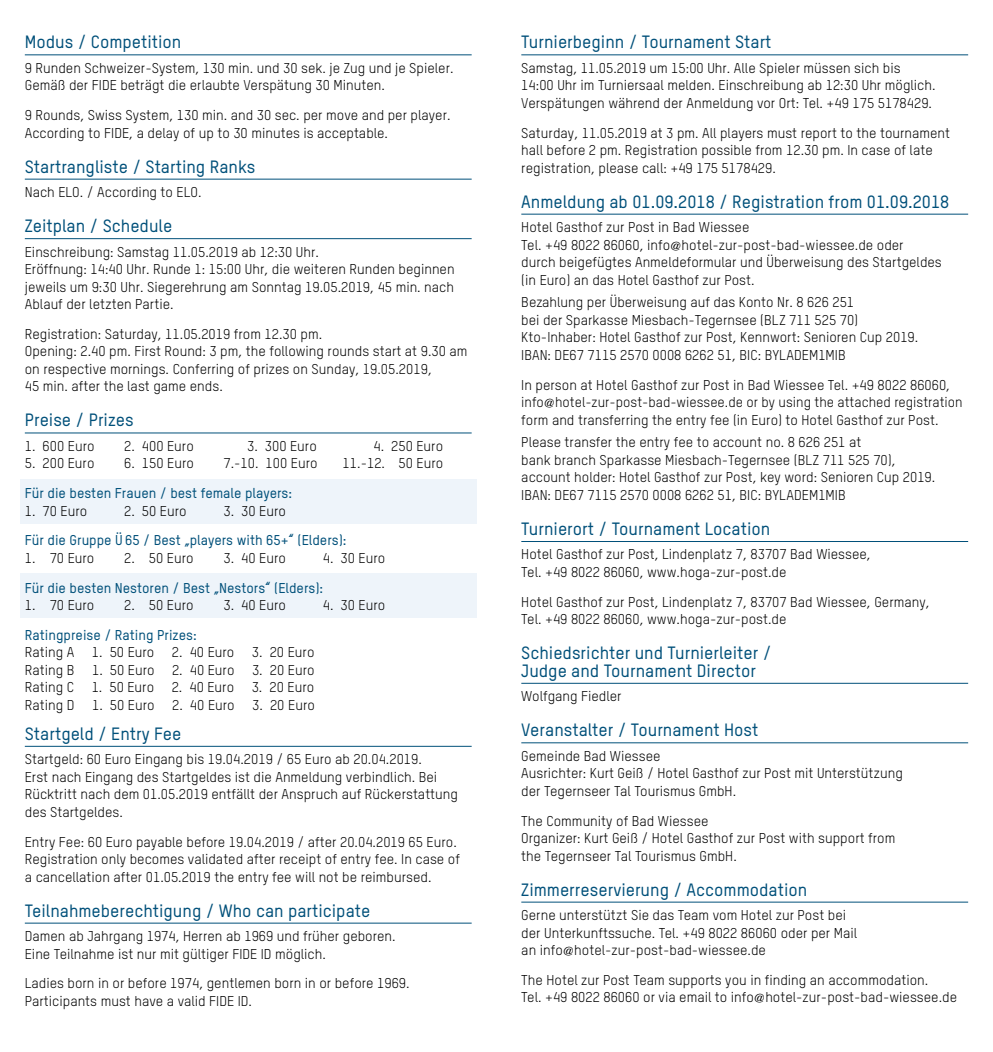
<style>
.page{position:relative;width:993px;height:1052px;background:#fff}
.page>*{position:absolute;margin:0;border:0;box-sizing:border-box;transform-origin:0 0}
.t1{font:500 17.5px/17.5px "TSTAR";color:#00507a}
.t2{font:14px/17.5px "TSTAR";color:#000}
.t3{font:500 14px "TSTAR";color:#00507a}
.s1{font-family:"Rotis Sans Serif";font-weight:300;font-size:11.38px}
</style>
<div class="page">
<div style="left:20px;top:573px;width:456px;height:45px;background:#eef4fa"></div>
<div style="left:20px;top:479px;width:456px;height:45px;background:#eef4fa"></div>
<hr style="left:25px;top:54px;width:446px;height:1px;background:#00507a">
<hr style="left:25px;top:179px;width:446px;height:1px;background:#00507a">
<hr style="left:25px;top:238px;width:446px;height:1px;background:#00507a">
<hr style="left:25px;top:432px;width:446px;height:1px;background:#00507a">
<hr style="left:25px;top:746px;width:446px;height:1px;background:#00507a">
<hr style="left:25px;top:922px;width:446px;height:1px;background:#00507a">
<hr style="left:521px;top:54px;width:446px;height:1px;background:#00507a">
<hr style="left:521px;top:214px;width:446px;height:1px;background:#00507a">
<hr style="left:521px;top:541px;width:446px;height:1px;background:#00507a">
<hr style="left:521px;top:683px;width:446px;height:1px;background:#00507a">
<hr style="left:521px;top:742px;width:446px;height:1px;background:#00507a">
<hr style="left:521px;top:901px;width:446px;height:1px;background:#00507a">
<p class="t1" style="left:25px;top:33px;width:158px">Modus / Competition</p>
<p class="t2" style="left:25px;top:59px;width:430px">9 Runden Schweizer-System, 130 min. und 30 sek. je Zug und je Spieler.<br>Gemäß der FIDE beträgt die erlaubte Verspätung 30 Minuten.</p>
<p class="t2" style="left:25px;top:106px;width:427px">9 Rounds, Swiss System, 130 min. and 30 sec. per move and per player.<br>According to FIDE, a delay of up to 30 minutes is acceptable.</p>
<p class="t1" style="left:25px;top:157px;width:232px">Startrangliste / Starting Ranks</p>
<p class="t2" style="left:25px;top:183px;width:178px">Nach ELO. / According to ELO.</p>
<p class="t1" style="left:25px;top:217px;width:149px">Zeitplan / Schedule</p>
<p class="t2" style="left:25px;top:243px;width:431px">Einschreibung: Samstag 11.05.2019 ab 12:30 Uhr.<br>Eröffnung: 14:40 Uhr. Runde 1: 15:00 Uhr, die weiteren Runden beginnen jeweils um 9:30 Uhr. Siegerehrung am Sonntag 19.05.2019, 45 min. nach Ablauf der letzten Partie.</p>
<p class="t2" style="left:25px;top:325px;width:444px">Registration: Saturday, 11.05.2019 from 12.30 pm.<br>Opening: 2.40 pm. First Round: 3 pm, the following rounds start at 9.30 am on respective mornings. Conferring of prizes on Sunday, 19.05.2019,<br>45 min. after the last game ends.</p>
<p class="t1" style="left:25px;top:411px;width:110px">Preise / Prizes</p>
<p class="t2" style="left:25px;top:437px;width:71px">1. 600 Euro</p>
<p class="t2" style="left:124px;top:437px;width:71px">2. 400 Euro</p>
<p class="t2" style="left:247px;top:437px;width:71px">3. 300 Euro</p>
<p class="t2" style="left:373px;top:437px;width:71px">4. 250 Euro</p>
<p class="t2" style="left:25px;top:454px;width:71px">5. 200 Euro</p>
<p class="t2" style="left:124px;top:454px;width:71px">6. 150 Euro</p>
<p class="t2" style="left:223px;top:454px;width:96px">7.-10. 100 Euro</p>
<p class="t2" style="left:342px;top:454px;width:102px">11.-12. 50 Euro</p>
<p class="t3" style="left:25px;top:484px;width:269px">Für die besten Frauen / best female players:</p>
<p class="t2" style="left:25px;top:502px;width:64px">1. 70 Euro</p>
<p class="t2" style="left:124px;top:502px;width:64px">2. 50 Euro</p>
<p class="t2" style="left:223px;top:502px;width:64px">3. 30 Euro</p>
<p class="t3" style="left:25px;top:532px;width:323px">Für die Gruppe Ü 65 / Best „players with 65+“ (Elders):</p>
<p class="t2" style="left:25px;top:549px;width:71px">1. 70 Euro</p>
<p class="t2" style="left:124px;top:549px;width:71px">2. 50 Euro</p>
<p class="t2" style="left:223px;top:549px;width:64px">3. 40 Euro</p>
<p class="t2" style="left:322px;top:549px;width:64px">4. 30 Euro</p>
<p class="t3" style="left:25px;top:579px;width:300px">Für die besten Nestoren / Best „Nestors“ (Elders):</p>
<p class="t2" style="left:25px;top:596px;width:71px">1. 70 Euro</p>
<p class="t2" style="left:124px;top:596px;width:71px">2. 50 Euro</p>
<p class="t2" style="left:223px;top:596px;width:64px">3. 40 Euro</p>
<p class="t2" style="left:323px;top:596px;width:64px">4. 30 Euro</p>
<p class="t3" style="left:25px;top:626px;width:173px">Ratingpreise / Rating Prizes:</p>
<p class="t2" style="left:25px;top:643px;width:131px">Rating A 1. 50 Euro</p>
<p class="t2" style="left:172px;top:643px;width:64px">2. 40 Euro</p>
<p class="t2" style="left:252px;top:643px;width:64px">3. 20 Euro</p>
<p class="t2" style="left:25px;top:661px;width:131px">Rating B 1. 50 Euro</p>
<p class="t2" style="left:172px;top:661px;width:64px">2. 40 Euro</p>
<p class="t2" style="left:252px;top:661px;width:64px">3. 20 Euro</p>
<p class="t2" style="left:25px;top:678px;width:131px">Rating C 1. 50 Euro</p>
<p class="t2" style="left:172px;top:678px;width:64px">2. 40 Euro</p>
<p class="t2" style="left:251px;top:678px;width:64px">3. 20 Euro</p>
<p class="t2" style="left:25px;top:696px;width:131px">Rating D 1. 50 Euro</p>
<p class="t2" style="left:172px;top:696px;width:64px">2. 40 Euro</p>
<p class="t2" style="left:252px;top:696px;width:64px">3. 20 Euro</p>
<p class="t1" style="left:25px;top:724px;width:158px">Startgeld / Entry Fee</p>
<p class="t2" style="left:25px;top:750px;width:434px">Startgeld: 60 Euro Eingang bis 19.04.2019 / 65 Euro ab 20.04.2019.<br>Erst nach Eingang des Startgeldes ist die Anmeldung verbindlich. Bei Rücktritt nach dem 01.05.2019 entfällt der Anspruch auf Rückerstattung des Startgeldes.</p>
<p class="t2" style="left:25px;top:832px;width:436px">Entry Fee: 60 Euro payable before 19.04.2019 / after 20.04.2019 65 Euro.<br>Registration only becomes validated after receipt of entry fee. In case of a cancellation after 01.05.2019 the entry fee will not be reimbursed.</p>
<p class="t1" style="left:25px;top:901px;width:347px">Teilnahmeberechtigung / Who can participate</p>
<p class="t2" style="left:25px;top:927px;width:372px">Damen ab Jahrgang 1974, Herren ab 1969 und früher geboren.<br>Eine Teilnahme ist nur mit gültiger FIDE ID möglich.</p>
<p class="t2" style="left:25px;top:974px;width:386px">Ladies born in or before 1974, gentlemen born in or before 1969.<br>Participants must have a valid FIDE ID.</p>
<p class="t1" style="left:521px;top:33px;width:252px">Turnierbeginn / Tournament Start</p>
<p class="t2" style="left:521px;top:59px;width:415px">Samstag, 11.05.2019 um 15:00 Uhr. Alle Spieler müssen sich bis<br>14:00 Uhr im Turniersaal melden. Einschreibung ab 12:30 Uhr möglich.<br>Verspätungen während der Anmeldung vor Ort: Tel. +49 175 5178429.</p>
<p class="t2" style="left:521px;top:124px;width:430px">Saturday, 11.05.2019 at 3 pm. All players must report to the tournament hall before 2 pm. Registration possible from 12.30 pm. In case of late registration, please call: +49 175 5178429.</p>
<p class="t1" style="left:521px;top:192px;width:429px">Anmeldung ab 01.09.2018 / Registration from 01.09.2018</p>
<p class="t2" style="left:521px;top:218px;width:422px">Hotel Gasthof zur Post in Bad Wiessee<br>Tel. +49 8022 86060, info<span class="s1">@</span>hotel-zur-post-bad-wiessee.de oder<br>durch beigefügtes Anmeldeformular und Überweisung des Startgeldes (in Euro) an das Hotel Gasthof zur Post.</p>
<p class="t2" style="left:521px;top:293px;width:398px">Bezahlung per Überweisung auf das Konto Nr. 8 626 251<br>bei der Sparkasse Miesbach-Tegernsee (BLZ 711 525 70)<br>Kto-Inhaber: Hotel Gasthof zur Post, Kennwort: Senioren Cup 2019.<br>IBAN: DE67 7115 2570 0008 6262 51, BIC: BYLADEM1MIB</p>
<p class="t2" style="left:521px;top:376px;width:443px">In person at Hotel Gasthof zur Post in Bad Wiessee Tel. +49 8022 86060, info<span class="s1">@</span>hotel-zur-post-bad-wiessee.de or by using the attached registration form and transferring the entry fee (in Euro) to Hotel Gasthof zur Post.</p>
<p class="t2" style="left:521px;top:433px;width:415px">Please transfer the entry fee to account no. 8 626 251 at<br>bank branch Sparkasse Miesbach-Tegernsee (BLZ 711 525 70), account holder: Hotel Gasthof zur Post, key word: Senioren Cup 2019.<br>IBAN: DE67 7115 2570 0008 6262 51, BIC: BYLADEM1MIB</p>
<p class="t1" style="left:521px;top:519px;width:250px">Turnierort / Tournament Location</p>
<p class="t2" style="left:521px;top:545px;width:351px">Hotel Gasthof zur Post, Lindenplatz 7, 83707 Bad Wiessee,<br>Tel. +49 8022 86060, www.hoga-zur-post.de</p>
<p class="t2" style="left:521px;top:593px;width:410px">Hotel Gasthof zur Post, Lindenplatz 7, 83707 Bad Wiessee, Germany,<br>Tel. +49 8022 86060, www.hoga-zur-post.de</p>
<p class="t1" style="left:521px;top:644px;width:252px">Schiedsrichter und Turnierleiter /<br>Judge and Tournament Director</p>
<p class="t2" style="left:521px;top:687px;width:102px">Wolfgang Fiedler</p>
<p class="t1" style="left:521px;top:721px;width:239px">Veranstalter / Tournament Host</p>
<p class="t2" style="left:521px;top:747px;width:383px">Gemeinde Bad Wiessee<br>Ausrichter: Kurt Geiß / Hotel Gasthof zur Post mit Unterstützung der Tegernseer Tal Tourismus GmbH.</p>
<p class="t2" style="left:521px;top:811px;width:375px">The Community of Bad Wiessee<br>Organizer: Kurt Geiß / Hotel Gasthof zur Post with support from the Tegernseer Tal Tourismus GmbH.</p>
<p class="t1" style="left:521px;top:880px;width:287px">Zimmerreservierung / Accommodation</p>
<p class="t2" style="left:521px;top:906px;width:337px">Gerne unterstützt Sie das Team vom Hotel zur Post bei der Unterkunftssuche. Tel. +49 8022 86060 oder per Mail an info<span class="s1">@</span>hotel-zur-post-bad-wiessee.de</p>
<p class="t2" style="left:521px;top:971px;width:437px">The Hotel zur Post Team supports you in finding an accommodation.<br>Tel. +49 8022 86060 or via email to info<span class="s1">@</span>hotel-zur-post-bad-wiessee.de</p>
</div>
